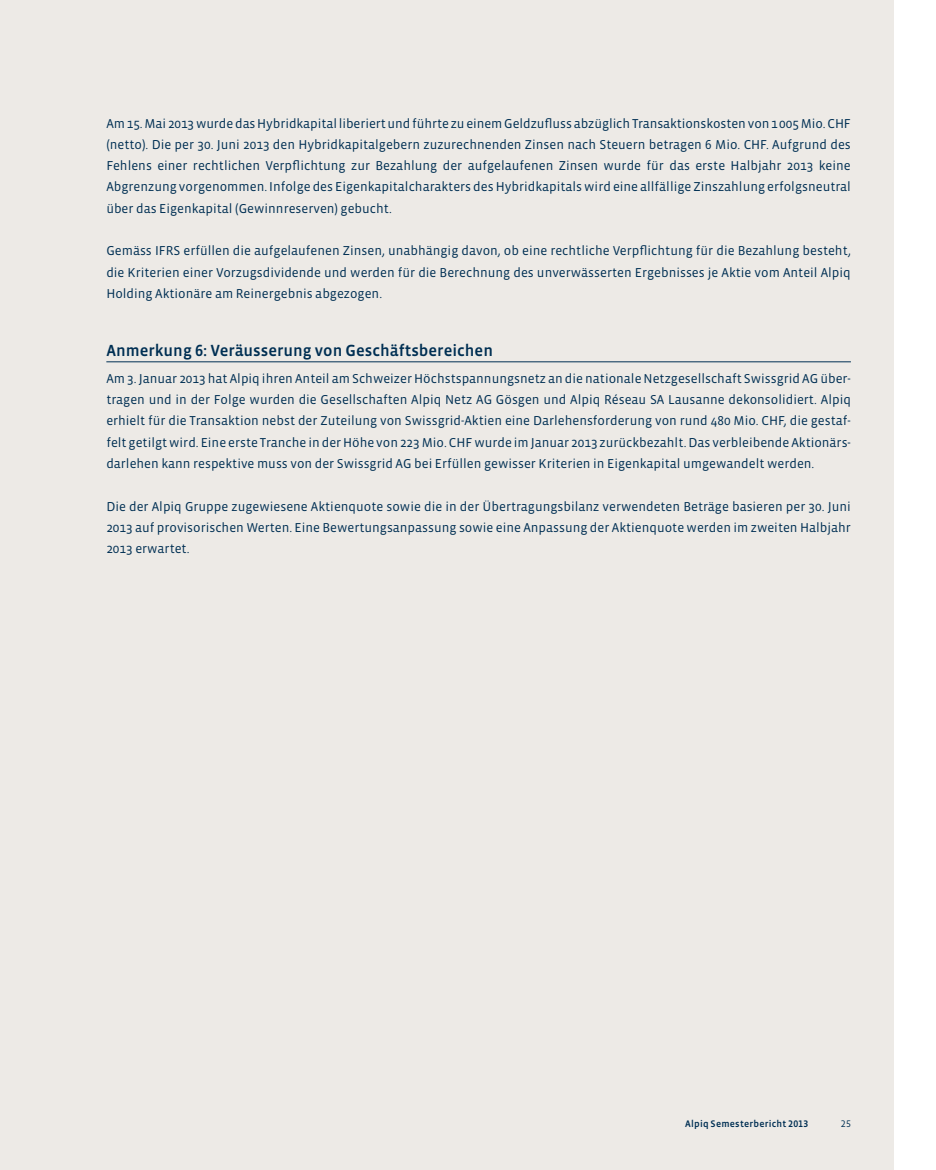
<style>
.page{position:relative;width:936px;height:1170px;background:#fff}
.page>*{position:absolute;margin:0;border:0;box-sizing:border-box;transform-origin:0 0}
.t1{font:500 16.5px "Vista Sans OTCE";color:#002f53}
.t2{font:13.2px/21.3px "Vista Sans OTCE";color:#002f53;text-align:justify}
.t3{font:500 9.75px "Vista Sans OTCE";letter-spacing:.02em;color:#002f53}
.t4{font:9.75px "Vista Sans OTCE";color:#002f53}
</style>
<div class="page">
<div style="left:0;top:0;width:893px;height:1169px;background:#edeae6"></div>
<hr style="left:106px;top:361px;width:744px;height:1px;background:#002f53">
<p class="t2" style="left:106px;top:113px;width:746px">Am 15. Mai 2013 wurde das Hybridkapital liberiert und führte zu einem Geldzufluss abzüglich Transaktionskosten von 1005 Mio. CHF (netto). Die per 30. Juni 2013 den Hybridkapitalgebern zuzurechnenden Zinsen nach Steuern betragen 6 Mio. CHF. Aufgrund des Fehlens einer rechtlichen Verpflichtung zur Bezahlung der aufgelaufenen Zinsen wurde für das erste Halbjahr 2013 keine Abgrenzung vorgenommen. Infolge des Eigenkapitalcharakters des Hybridkapitals wird eine allfällige Zinszahlung erfolgsneutral über das Eigenkapital (Gewinnreserven) gebucht.</p>
<p class="t2" style="left:106px;top:240px;width:746px">Gemäss IFRS erfüllen die aufgelaufenen Zinsen, unabhängig davon, ob eine rechtliche Verpflichtung für die Bezahlung besteht, die Kriterien einer Vorzugsdividende und werden für die Berechnung des unverwässerten Ergebnisses je Aktie vom Anteil Alpiq Holding Aktionäre am Reinergebnis abgezogen.</p>
<p class="t1" style="left:106px;top:342px;width:388px">Anmerkung 6: Veräusserung von Geschäftsbereichen</p>
<p class="t2" style="left:106px;top:368px;width:746px">Am 3. Januar 2013 hat Alpiq ihren Anteil am Schweizer Höchstspannungsnetz an die nationale Netzgesellschaft Swissgrid AG über&shy;tragen und in der Folge wurden die Gesellschaften Alpiq Netz AG Gösgen und Alpiq Réseau SA Lausanne dekonsolidiert. Alpiq erhielt für die Transaktion nebst der Zuteilung von Swissgrid-Aktien eine Darlehensforderung von rund 480 Mio. CHF, die gestaf&shy;felt getilgt wird. Eine erste Tranche in der Höhe von 223 Mio. CHF wurde im Januar 2013 zurückbezahlt. Das verbleibende Aktionärs&shy;darlehen kann respektive muss von der Swissgrid AG bei Erfüllen gewisser Kriterien in Eigenkapital umgewandelt werden.</p>
<p class="t2" style="left:106px;top:495px;width:746px">Die der Alpiq Gruppe zugewiesene Aktienquote sowie die in der Übertragungsbilanz verwendeten Beträge basieren per 30. Juni 2013 auf provisorischen Werten. Eine Bewertungsanpassung sowie eine Anpassung der Aktienquote werden im zweiten Halbjahr 2013 erwartet.</p>
<p class="t3" style="left:685px;top:1118px;width:124px">Alpiq Semesterbericht 2013</p>
<p class="t4" style="left:840px;top:1118px;width:12px">25</p>
</div>
